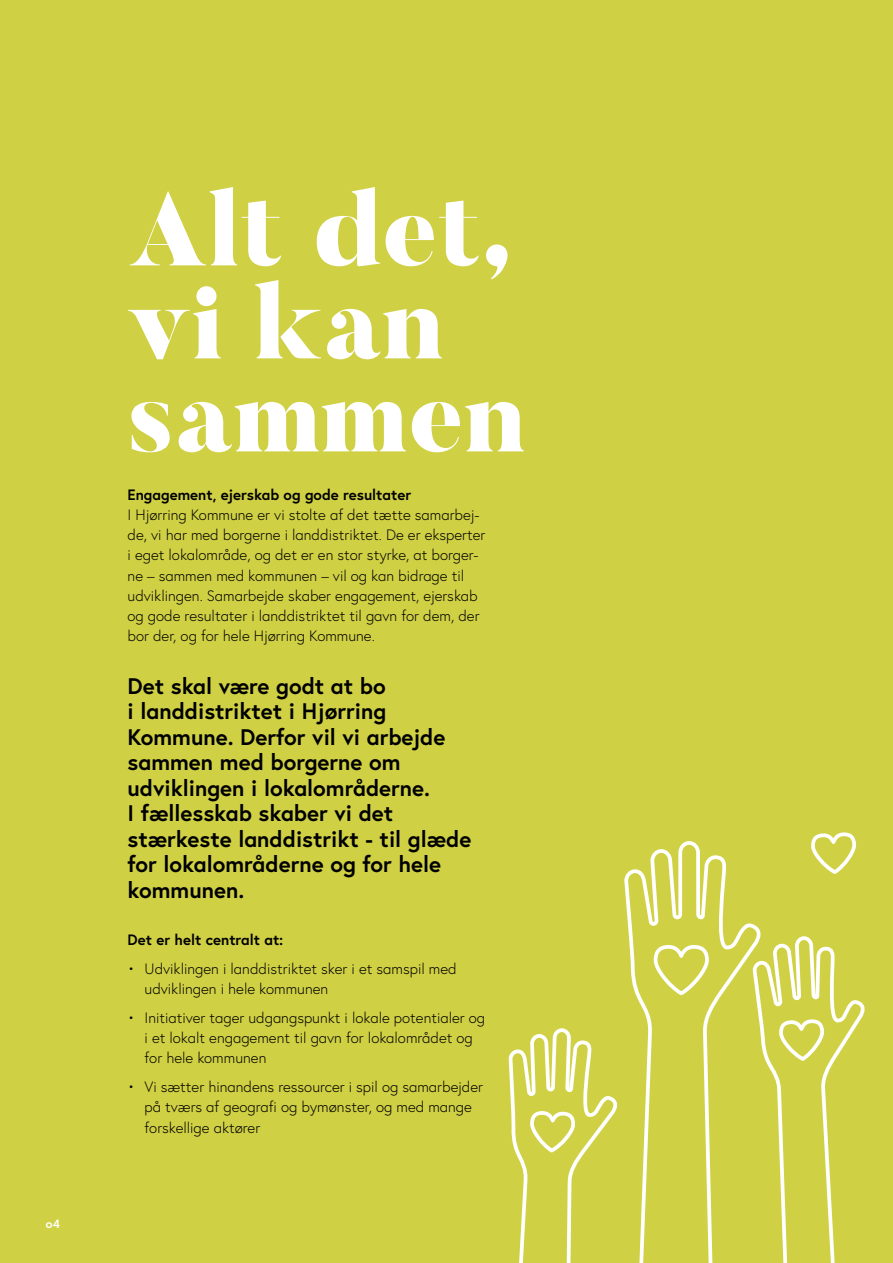
<style>
.page{position:relative;width:893px;height:1263px;background:#d0d045}
.page>*{position:absolute;margin:0;border:0;box-sizing:border-box;transform-origin:0 0}
.t1{font:900 105px "Butler";color:#fff}
.Brødtekst{font:700 22.5px/25.5px "Europa";color:#000}
.Brødtekst-2{font:300 15px/20.2px "Europa";color:#000}
.Brødtekst-3{font:700 15px "Europa";color:#000}
.Brødtekst-4{font:700 12px "Europa";color:#fff}
</style>
<div class="page">
<svg style="left:508px;top:838px;width:357px;height:425px"></svg>
<svg style="left:813px;top:832px;width:45px;height:45px"></svg>
<p class="Brødtekst-4" style="left:46px;top:1216px;width:16px">04</p>
<p class="t1" style="left:128px;top:162px;width:388px">Alt det,</p>
<p class="t1" style="left:128px;top:255px;width:318px">vi kan</p>
<p class="t1" style="left:128px;top:348px;width:400px">sammen</p>
<p class="Brødtekst-3" style="left:128px;top:484px;width:285px">Engagement, ejerskab og gode resultater</p>
<p class="Brødtekst-2" style="left:128px;top:504px;width:359px">I Hjørring Kommune er vi stolte af det tætte samarbej&shy;de, vi har med borgerne i landdistriktet. De er eksperter</p>
<p class="Brødtekst-2" style="left:128px;top:545px;width:352px">i eget lokalområde, og det er en stor styrke, at borger&shy;ne – sammen med kommunen – vil og kan bidrage til</p>
<p class="Brødtekst-2" style="left:128px;top:585px;width:352px">udviklingen. Samarbejde skaber engagement, ejerskab</p>
<p class="Brødtekst-2" style="left:128px;top:605px;width:354px">og gode resultater i landdistriktet til gavn for dem, der</p>
<p class="Brødtekst-2" style="left:128px;top:626px;width:249px">bor der, og for hele Hjørring Kommune.</p>
<p class="Brødtekst" style="left:128px;top:672px;width:345px">Det skal være godt at bo<br>i landdistriktet i Hjørring<br>Kommune. Derfor vil vi arbejde sammen med borgerne om udviklingen i lokalområderne.<br>I fællesskab skaber vi det stærkeste landdistrikt - til glæde for lokalområderne og for hele kommunen.</p>
<p class="Brødtekst-3" style="left:128px;top:930px;width:157px">Det er helt centralt at:</p>
<p class="Brødtekst-2" style="left:145px;top:958px;width:314px;text-indent:-17px">• Udviklingen i landdistriktet sker i et samspil med udviklingen i hele kommunen</p>
<p class="Brødtekst-2" style="left:145px;top:1007px;width:342px;text-indent:-17px">• Initiativer tager udgangspunkt i lokale potentialer og i et lokalt engagement til gavn for lokalområdet og for hele kommunen</p>
<p class="Brødtekst-2" style="left:145px;top:1076px;width:340px;text-indent:-17px">• Vi sætter hinandens ressourcer i spil og samarbejder på tværs af geografi og bymønster, og med mange forskellige aktører</p>
</div>
